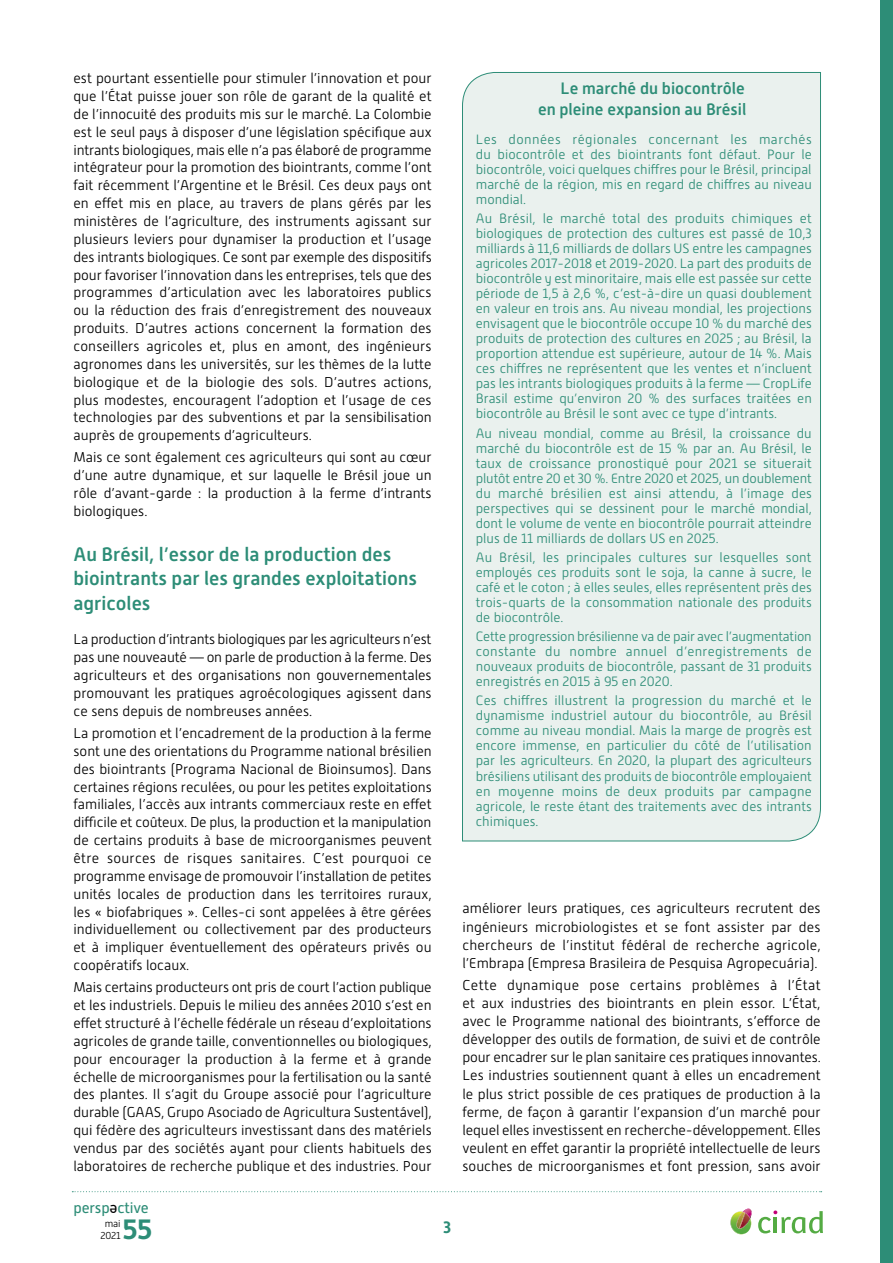
<style>
.page{position:relative;width:893px;height:1263px;background:#fff}
.page>*{position:absolute;margin:0;border:0;box-sizing:border-box;transform-origin:0 0}
.t1{font:700 27.9px "Alwyn New";color:#2d8d77}
.t2{font:500 19.5px/24.2px "Alwyn New";color:#2d8d77}
.t3{font:500 16.5px/21px "Alwyn New";color:#2d8d77;text-align:right}
.t4{font:700 16.5px "Alwyn New";color:#2d8d77}
.t5{font:15.15px "Alwyn New";letter-spacing:-.01em;color:#2d8d77}
.t6{font:15.15px "Alwyn New";color:#000}
.t7{font:300 14.25px/17.9px "Alwyn New";color:#000;text-align:justify}
.t8{font:300 13.5px/15px "Alwyn New";color:#2d8d77;text-align:justify}
.t9{font:300 10.05px/12px "Alwyn New";letter-spacing:-.025em;color:#000;text-align:center}
</style>
<div class="page">
<svg style="left:72px;top:1191px;width:750px;height:1px"></svg>
<div style="left:880px;top:0;width:13px;height:1263px;background:#2d8d77"></div>
<svg style="left:730px;top:1208px;width:22px;height:26px"></svg>
<svg style="left:758px;top:1210px;width:65px;height:23px"></svg>
<div style="left:462px;top:72px;width:359px;height:769px;background:#eaf1ee"></div>
<p class="t7" style="left:74px;top:69px;width:360px">est pourtant essentielle pour stimuler l’innovation et pour que l’État puisse jouer son rôle de garant de la qualité et de l’innocuité des produits mis sur le marché. La Colombie est le seul pays à disposer d’une législation spécifique aux intrants biologiques, mais elle n’a pas élaboré de programme intégrateur pour la promotion des biointrants, comme l’ont fait récemment l’Argentine et le Brésil. Ces deux pays ont en effet mis en place, au travers de plans gérés par les ministères de l’agriculture, des instruments agissant sur plusieurs leviers pour dynamiser la production et l’usage des intrants biologiques. Ce sont par exemple des dispositifs pour favoriser l’innovation dans les entreprises, tels que des programmes d’articulation avec les laboratoires publics ou la réduction des frais d’enregistrement des nouveaux produits. D’autres actions concernent la formation des conseillers agricoles et, plus en amont, des ingénieurs agronomes dans les universités, sur les thèmes de la lutte biologique et de la biologie des sols. D’autres actions, plus modestes, encouragent l’adoption et l’usage de ces technologies par des subventions et par la sensibilisation auprès de groupements d’agriculteurs.</p>
<p class="t7" style="left:74px;top:449px;width:360px">Mais ce sont également ces agriculteurs qui sont au cœur d’une autre dynamique, et sur laquelle le Brésil joue un rôle d’avant-garde : la production à la ferme d’intrants biologiques.</p>
<h2 class="t2" style="left:74px;top:543px;width:345px">Au Brésil, l’essor de la production des biointrants par les grandes exploitations agricoles</h2>
<p class="t7" style="left:74px;top:631px;width:360px">La production d’intrants biologiques par les agriculteurs n’est pas une nouveauté — on parle de production à la ferme. Des agriculteurs et des organisations non gouvernementales promouvant les pratiques agroécologiques agissent dans ce sens depuis de nombreuses années.</p>
<p class="t7" style="left:74px;top:724px;width:360px">La promotion et l’encadrement de la production à la ferme sont une des orientations du Programme national brésilien des biointrants (Programa Nacional de Bioinsumos). Dans certaines régions reculées, ou pour les petites exploitations familiales, l’accès aux intrants commerciaux reste en effet difficile et coûteux. De plus, la production et la manipulation de certains produits à base de microorganismes peuvent être sources de risques sanitaires. C’est pourquoi ce programme envisage de promouvoir l’installation de petites unités locales de production dans les territoires ruraux, les « biofabriques ». Celles-ci sont appelées à être gérées individuellement ou collectivement par des producteurs et à impliquer éventuellement des opérateurs privés ou coopératifs locaux.</p>
<p class="t7" style="left:74px;top:978px;width:360px">Mais certains producteurs ont pris de court l’action publique et les industriels. Depuis le milieu des années 2010 s’est en effet structuré à l’échelle fédérale un réseau d’exploitations agricoles de grande taille, conventionnelles ou biologiques, pour encourager la production à la ferme et à grande échelle de microorganismes pour la fertilisation ou la santé des plantes. Il s’agit du Groupe associé pour l’agriculture durable (GAAS, Grupo Asociado de Agricultura Sustentável), qui fédère des agriculteurs investissant dans des matériels vendus par des sociétés ayant pour clients habituels des laboratoires de recherche publique et des industries. Pour</p>
<p class="t5" style="left:74px;top:1199px;width:77px">persp ctive</p>
<p class="t6" style="left:118px;top:1219px;width:9px;rotate:-180deg">e</p>
<p class="t9" style="left:101px;top:1217px;width:21px">mai<br>2021</p>
<h1 class="t1" style="left:123px;top:1213px;width:31px">55</h1>
<p class="t3" style="left:538px;top:78px;width:210px">Le marché du biocontrôle<br>en pleine expansion au Brésil</p>
<p class="t8" style="left:476px;top:132px;width:338px">Les données régionales concernant les marchés du biocontrôle et des biointrants font défaut. Pour le biocontrôle, voici quelques chiffres pour le Brésil, principal marché de la région, mis en regard de chiffres au niveau mondial.</p>
<p class="t8" style="left:476px;top:211px;width:338px">Au Brésil, le marché total des produits chimiques et biologiques de protection des cultures est passé de 10,3 milliards à 11,6 milliards de dollars US entre les campagnes agricoles 2017-2018 et 2019-2020. La part des produits de biocontrôle y est minoritaire, mais elle est passée sur cette période de 1,5 à 2,6 %, c’est-à-dire un quasi doublement en valeur en trois ans. Au niveau mondial, les projections envisagent que le biocontrôle occupe 10 % du marché des produits de protection des cultures en 2025 ; au Brésil, la proportion attendue est supérieure, autour de 14 %. Mais ces chiffres ne représentent que les ventes et n’incluent pas les intrants biologiques produits à la ferme — CropLife Brasil estime qu’environ 20 % des surfaces traitées en biocontrôle au Brésil le sont avec ce type d’intrants.</p>
<p class="t8" style="left:476px;top:426px;width:338px">Au niveau mondial, comme au Brésil, la croissance du marché du biocontrôle est de 15 % par an. Au Brésil, le taux de croissance pronostiqué pour 2021 se situerait plutôt entre 20 et 30 %. Entre 2020 et 2025, un doublement du marché brésilien est ainsi attendu, à l’image des perspectives qui se dessinent pour le marché mondial, dont le volume de vente en biocontrôle pourrait atteindre plus de 11 milliards de dollars US en 2025.</p>
<p class="t8" style="left:476px;top:550px;width:337px">Au Brésil, les principales cultures sur lesquelles sont employés ces produits sont le soja, la canne à sucre, le café et le coton ; à elles seules, elles représentent près des trois-quarts de la consommation nationale des produits de biocontrôle.</p>
<p class="t8" style="left:476px;top:629px;width:337px">Cette progression brésilienne va de pair avec l’augmentation constante du nombre annuel d’enregistrements de nouveaux produits de biocontrôle, passant de 31 produits enregistrés en 2015 à 95 en 2020.</p>
<p class="t8" style="left:476px;top:693px;width:338px">Ces chiffres illustrent la progression du marché et le dynamisme industriel autour du biocontrôle, au Brésil comme au niveau mondial. Mais la marge de progrès est encore immense, en particulier du côté de l’utilisation par les agriculteurs. En 2020, la plupart des agriculteurs brésiliens utilisant des produits de biocontrôle employaient en moyenne moins de deux produits par campagne agricole, le reste étant des traitements avec des intrants chimiques.</p>
<p class="t7" style="left:462px;top:899px;width:360px">améliorer leurs pratiques, ces agriculteurs recrutent des ingénieurs microbiologistes et se font assister par des chercheurs de l’institut fédéral de recherche agricole, l’Embrapa (Empresa Brasileira de Pesquisa Agropecuária).</p>
<p class="t7" style="left:462px;top:976px;width:360px">Cette dynamique pose certains problèmes à l’État et aux industries des biointrants en plein essor. L’État, avec le Programme national des biointrants, s’efforce de développer des outils de formation, de suivi et de contrôle pour encadrer sur le plan sanitaire ces pratiques innovantes.<br>Les industries soutiennent quant à elles un encadrement le plus strict possible de ces pratiques de production à la ferme, de façon à garantir l’expansion d’un marché pour lequel elles investissent en recherche-développement. Elles veulent en effet garantir la propriété intellectuelle de leurs souches de microorganismes et font pression, sans avoir</p>
<p class="t4" style="left:444px;top:1218px;width:9px">3</p>
</div>
